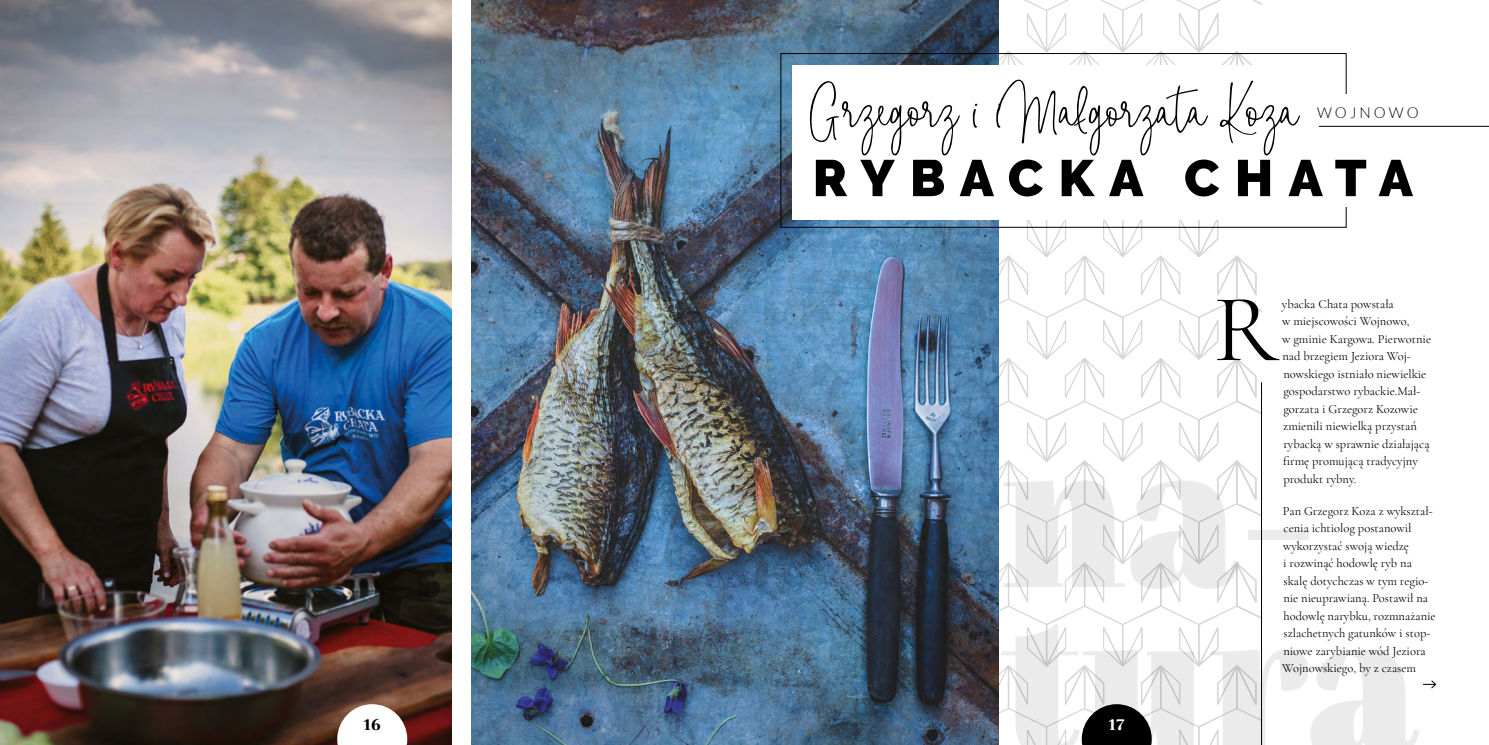
<style>
.page{position:relative;width:1489px;height:745px;background:#fff}
.page>*{position:absolute;margin:0;border:0;box-sizing:border-box;transform-origin:0 0}
.t1{font:96.5px "Cormorant Garamond";color:#000}
.t2{font:54.62px "Bright Side";color:#000}
.t3{font:900 51.12px "Raleway";letter-spacing:.29em;color:#000}
.t4{font:900 16.25px "Frank Ruhl Libre";color:#000}
.t5{font:900 16.25px "Frank Ruhl Libre";color:#fff}
.t6{font:300 15px "Lato";letter-spacing:.2em;color:#000}
.t7{font:12.5px/17.5px "Cormorant Garamond";color:#000}
</style>
<div class="page">
<img style="left:0;top:0;width:451px;height:744px">
<img style="left:471px;top:0;width:507px;height:744px">
<div style="left:792px;top:65px;width:544px;height:154px;background:#fff"></div>
<hr style="left:1261px;top:382px;width:1px;height:362px;background:#000">
<svg style="left:1423px;top:680px;width:12px;height:8px"></svg>
<svg style="left:978px;top:0;width:283px;height:744px"></svg>
<hr style="left:1318px;top:126px;width:170px;height:1px;background:#000">
<svg style="left:337px;top:703px;width:70px;height:41px"></svg>
<h2 class="t2" style="left:810px;top:72px;width:490px">Grzegorz i iMałgorzata Koza</h2>
<h3 class="t3" style="left:812px;top:148px;width:601px">RYBACKA CHATA</h3>
<p class="t6" style="left:1316px;top:104px;width:103px">WOJNOWO</p>
<h3 class="t4" style="left:363px;top:713px;width:19px">16</h3>
<h3 class="t5" style="left:1108px;top:713px;width:19px">17</h3>
<h1 class="t1" style="left:1213px;top:270px;width:66px">R</h1>
<p class="t7" style="left:1281px;top:294px;width:151px">ybacka Chata powstała<br>w miejscowości Wojnowo,<br>w gminie Kargowa. Pierwotnie nad brzegiem Jeziora Woj&shy;nowskiego istniało niewielkie gospodarstwo rybackie.Mał&shy;gorzata i Grzegorz Kozowie zmienili niewielką przystań rybacką w sprawnie działającą firmę promującą tradycyjny produkt rybny.</p>
<p class="t7" style="left:1282px;top:501px;width:155px">Pan Grzegorz Koza z wykształ&shy;cenia ichtiolog postanowił wykorzystać swoją wiedzę<br>i rozwinąć hodowlę ryb na skalę dotychczas w tym regio&shy;nie nieuprawianą. Postawił na hodowlę narybku, rozmnażanie szlachetnych gatunków i stop&shy;niowe zarybianie wód Jeziora<br>Wojnowskiego, by z czasem</p>
</div>
